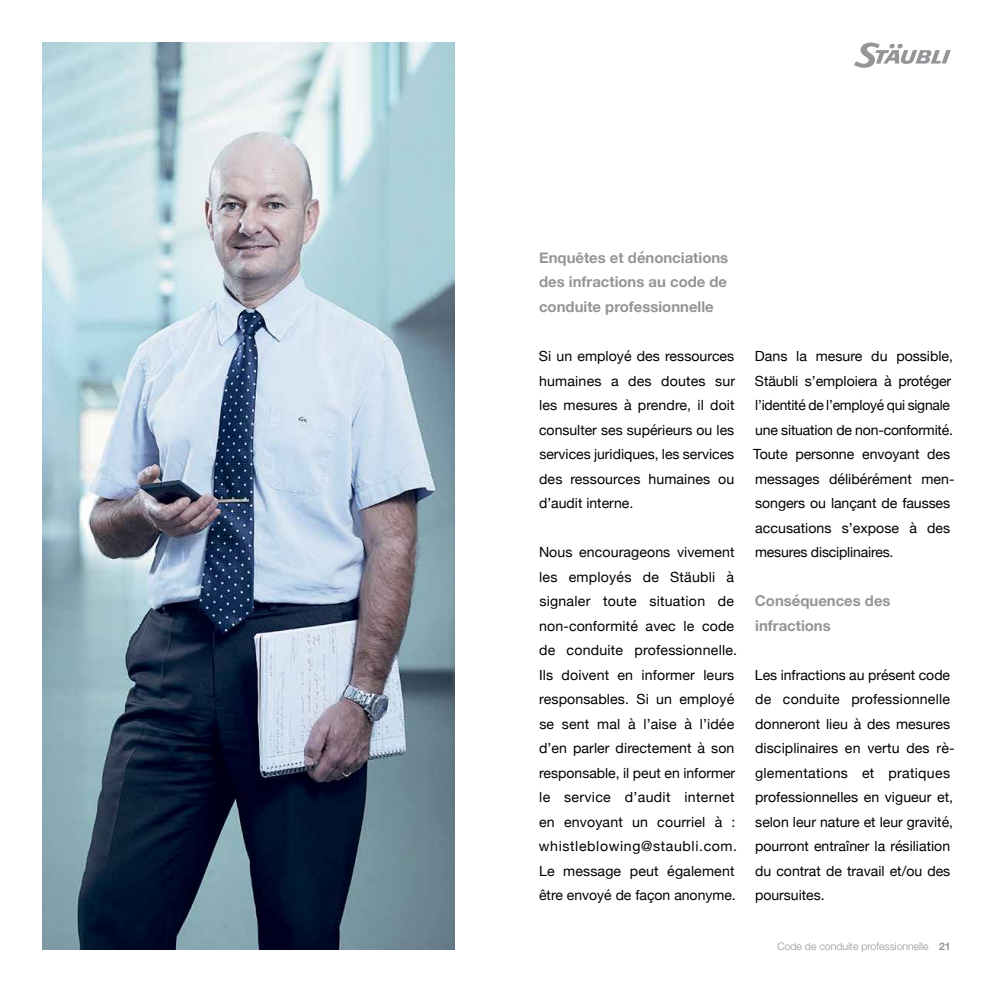
<style>
.page{position:relative;width:993px;height:993px;background:#fff}
.page>*{position:absolute;margin:0;border:0;box-sizing:border-box;transform-origin:0 0}
.t1{font:700 14.88px/24.5px "Helvetica Neue";color:#939598;text-align:justify}
.t2{font:14px/24.5px "Helvetica Neue";letter-spacing:.005em;color:#000}
.t3{font:300 10.5px "Helvetica Neue LT Std";color:#939598}
.s1{font-weight:700}
</style>
<div class="page">
<img style="left:42px;top:42px;width:412px;height:907px">
<svg style="left:854px;top:42px;width:96px;height:26px"></svg>
<p class="t1" style="left:539px;top:246px;width:190px">Enquêtes et dénonciations des infractions au code de conduite professionnelle</p>
<p class="t2" style="left:538px;top:344px;width:198px;text-align:justify">Si un employé des ressources humaines a des doutes sur les mesures à prendre, il doit consulter ses supérieurs ou les services juridiques, les services des ressources humaines ou d’audit interne.</p>
<p class="t2" style="left:538px;top:540px;width:200px">Nous encourageons vivement les employés de Stäubli à signaler toute situation de non-conformité avec le code de conduite professionnelle.<br>Ils doivent en informer leurs responsables. Si un employé se sent mal à l’aise à l’idée d’en parler directement à son responsable, il peut en informer le service d’audit internet en envoyant un courriel à : whistleblowing@staubli.com.<br>Le message peut également être envoyé de façon anonyme.</p>
<p class="t2" style="left:753px;top:344px;width:203px">Dans la mesure du possible,<br>Stäubli s’emploiera à protéger l’identité de l’employé qui signale une situation de non-conformité.<br>Toute personne envoyant des messages délibérément men&shy;songers ou lançant de fausses accusations s’expose à des mesures disciplinaires.</p>
<p class="t1" style="left:754px;top:589px;width:137px">Conséquences des infractions</p>
<p class="t2" style="left:754px;top:663px;width:201px">Les infractions au présent code de conduite professionnelle donneront lieu à des mesures disciplinaires en vertu des rè&shy;glementations et pratiques professionnelles en vigueur et, selon leur nature et leur gravité, pourront entraîner la résiliation du contrat de travail et/ou des poursuites.</p>
<p class="t3" style="left:777px;top:939px;width:175px">Code de conduite professionnelle <span class="s1">21</span></p>
</div>
